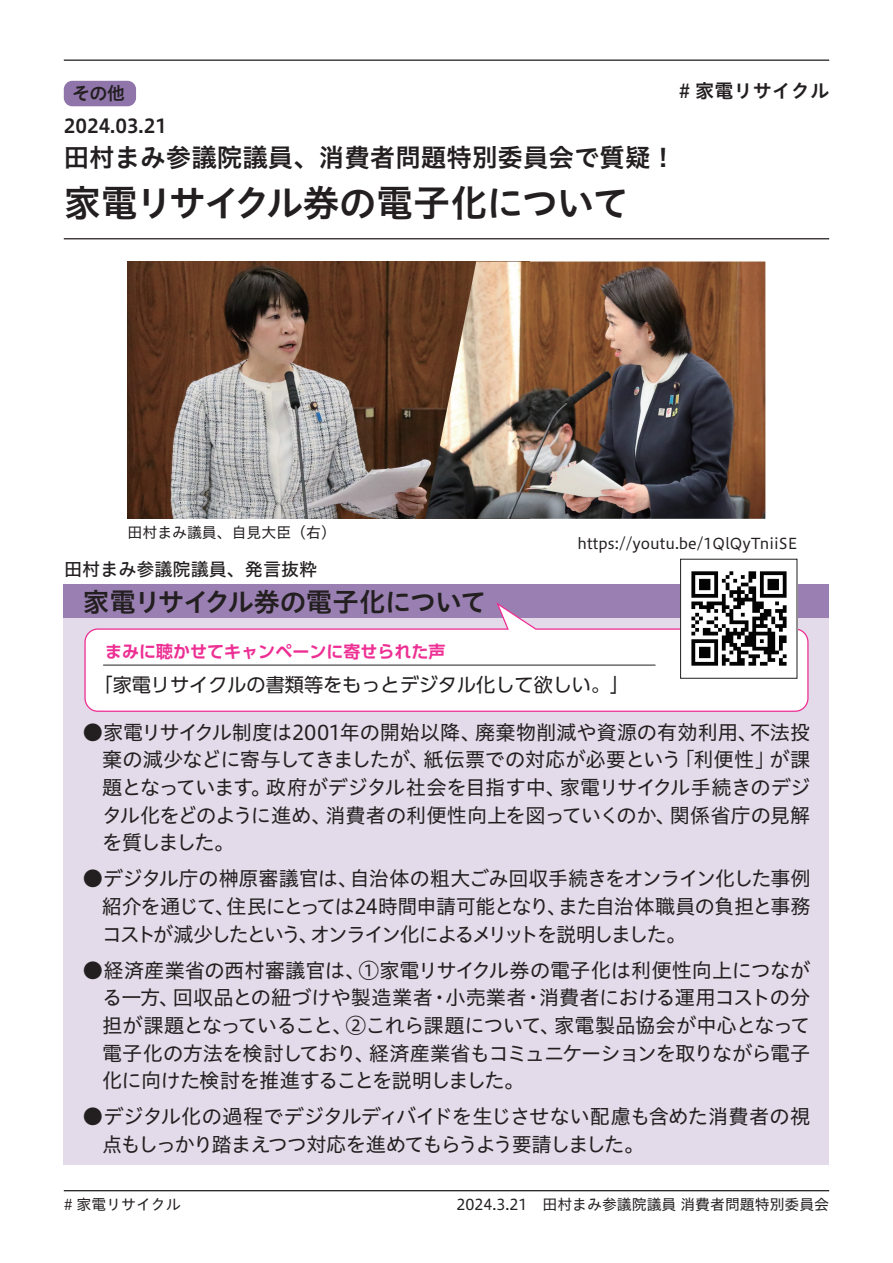
<style>
.page{position:relative;width:893px;height:1263px;background:#fff}
.page>*{position:absolute;margin:0;border:0;box-sizing:border-box;transform-origin:0 0}
.t1{font:37.2px "Hiragino UD Sans Std W6";letter-spacing:-.05em;color:#231f20}
.t2{font:26.55px "Hiragino UD Sans Std W6";letter-spacing:-.05em;color:#231f20}
.t3{font:25.5px "Hiragino UD Sans Std W6";color:#231f20}
.t4{font:20.25px/27.6px "Hiragino UD Sans Std W4";letter-spacing:-.05em;color:#231f20;text-align:justify}
.t5{font:19.2px "UD Shin Go Pr 6";color:#231f20}
.t6{font:19.2px "Hiragino UD Sans Std W6";color:#231f20}
.t7{font:18px "Hiragino UD Sans Std W5";color:#231f20}
.t8{font:18px "Hiragino UD Sans Std W6";color:#231f20}
.t9{font:700 16.95px "UD Shin Go Pr 6 De";color:#ed2f94}
.t10{font:14.85px "Hiragino UD Sans Std W4";color:#231f20}
</style>
<div class="page">
<hr style="left:64px;top:60px;width:765px;height:1px;background:#231f20">
<hr style="left:64px;top:238px;width:765px;height:1px;background:#231f20">
<hr style="left:64px;top:1190px;width:765px;height:1px;background:#231f20">
<div style="left:64px;top:585px;width:765px;height:34px;background:#9a80b2"></div>
<div style="left:64px;top:619px;width:765px;height:546px;background:#e3dbe9"></div>
<svg style="left:84px;top:600px;width:725px;height:112px"></svg>
<div style="left:64px;top:81px;width:72px;height:25px;background:#9075ab;border-radius:9px"></div>
<img style="left:128px;top:261px;width:297px;height:258px">
<img style="left:682px;top:571px;width:113px;height:105px">
<img style="left:425px;top:261px;width:340px;height:258px">
<hr style="left:103px;top:665px;width:552px;height:1px;background:#231f20">
<p class="t8" style="left:72px;top:80px;width:55px">その他</p>
<p class="t6" style="left:64px;top:111px;width:105px">2024.03.21</p>
<p class="t3" style="left:64px;top:138px;width:614px">田村まみ参議院議員、消費者問題特別委員会で質疑！</p>
<h1 class="t1" style="left:64px;top:174px;width:567px">家電リサイクル券の電子化について</h1>
<p class="t6" style="left:679px;top:76px;width:152px"># 家電リサイクル</p>
<p class="t10" style="left:128px;top:521px;width:210px">田村まみ議員、自見大臣（右）</p>
<p class="t7" style="left:64px;top:556px;width:254px">田村まみ参議院議員、発言抜粋</p>
<h2 class="t2" style="left:83px;top:581px;width:405px">家電リサイクル券の電子化について</h2>
<p class="t10" style="left:578px;top:532px;width:221px">https://youtu.be/1QlQyTniiSE</p>
<p class="t9" style="left:105px;top:638px;width:342px">まみに聴かせてキャンペーンに寄せられた声</p>
<p class="t5" style="left:94px;top:669px;width:537px">「家電リサイクルの書類等をもっとデジタル化して欲しい。」</p>
<p class="t4" style="left:102px;top:717px;width:710px;text-indent:-19px">●家電リサイクル制度は2001年の開始以降、廃棄物削減や資源の有効利用、不法投棄の減少などに寄与してきましたが、紙伝票での対応が必要という「利便性」が課題となっています。政府がデジタル社会を目指す中、家電リサイクル手続きのデジタル化をどのように進め、消費者の利便性向上を図っていくのか、関係省庁の見解を質しました。</p>
<p class="t4" style="left:102px;top:864px;width:710px;text-indent:-19px">●デジタル庁の榊原審議官は、自治体の粗大ごみ回収手続きをオンライン化した事例紹介を通じて、住民にとっては24時間申請可能となり、また自治体職員の負担と事務コストが減少したという、オンライン化によるメリットを説明しました。</p>
<p class="t4" style="left:102px;top:955px;width:710px;text-indent:-19px">●経済産業省の西村審議官は、①家電リサイクル券の電子化は利便性向上につながる一方、回収品との紐づけや製造業者・小売業者・消費者における運用コストの分担が課題となっていること、②これら課題について、家電製品協会が中心となって電子化の方法を検討しており、経済産業省もコミュニケーションを取りながら電子化に向けた検討を推進することを説明しました。</p>
<p class="t4" style="left:102px;top:1102px;width:710px;text-indent:-19px">●デジタル化の過程でデジタルディバイドを生じさせない配慮も含めた消費者の視点もしっかり踏まえつつ対応を進めてもらうよう要請しました。</p>
<p class="t10" style="left:64px;top:1193px;width:118px"># 家電リサイクル</p>
<p class="t10" style="left:456px;top:1193px;width:374px">2024.3.21　田村まみ参議院議員 消費者問題特別委員会</p>
</div>
